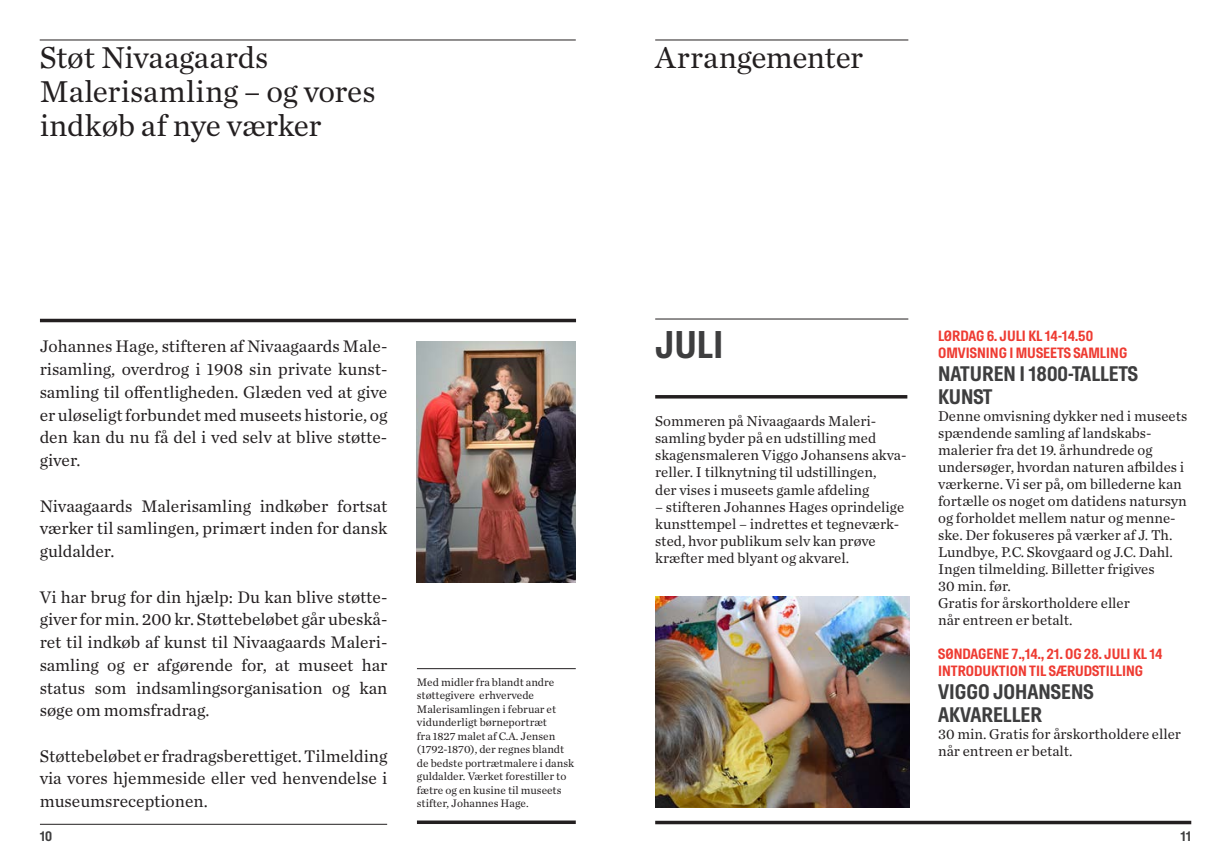
<style>
.page{position:relative;width:1231px;height:864px;background:#fff}
.page>*{position:absolute;margin:0;border:0;box-sizing:border-box;transform-origin:0 0}
.måned{font:700 38.5px "Hill";color:#3e3e3f}
._4_Rubrik_18{font:31.5px/34.1px "Chronicle Text G1";letter-spacing:-.005em;color:#231f20}
._7_Hill_12{font:700 21px/22.8px "Hill";color:#3e3e3f}
._1_Brød_10{font:17.5px/22.8px "Chronicle Text G1";color:#231f20;text-align:justify}
._0_LilleBrød_8_5{font:14.88px/17px "Chronicle Text G1";color:#231f20}
.dato{font:700 14.88px "Hill";color:#ee3b32}
.t1{font:700 14px "Hill";color:#3e3e3f}
._9_Billedtxt_6_5{font:11.38px/13.5px "Chronicle Text G1";color:#231f20}
</style>
<div class="page">
<hr style="left:655px;top:40px;width:253px;height:1px;background:#231f20">
<hr style="left:655px;top:820px;width:536px;height:3px;background:#231f20">
<hr style="left:655px;top:318px;width:253px;height:1px;background:#231f20">
<hr style="left:655px;top:395px;width:252px;height:3px;background:#231f20">
<hr style="left:40px;top:823px;width:347px;height:1px;background:#231f20">
<hr style="left:417px;top:820px;width:158px;height:3px;background:#231f20">
<hr style="left:417px;top:668px;width:158px;height:1px;background:#231f20">
<svg style="left:40px;top:318px;width:536px;height:4px;background:#4c494a"></svg>
<img style="left:417px;top:341px;width:158px;height:241px">
<img style="left:655px;top:596px;width:254px;height:211px">
<hr style="left:40px;top:40px;width:535px;height:1px;background:#231f20">
<p class="_4_Rubrik_18" style="left:40px;top:39px;width:230px">Støt Nivaagaards</p>
<p class="_4_Rubrik_18" style="left:40px;top:73px;width:337px">Malerisamling – og vores indkøb af nye værker</p>
<p class="_1_Brød_10" style="left:40px;top:334px;width:349px">Johannes Hage, stifteren af Nivaagaards Male&shy;risamling, overdrog i 1908 sin private kunst&shy;samling til offentligheden. Glæden ved at give er uløseligt forbundet med museets historie, og den kan du nu få del i ved selv at blive støtte&shy;giver.</p>
<p class="_1_Brød_10" style="left:40px;top:493px;width:349px">Nivaagaards Malerisamling indkøber fortsat værker til samlingen, primært inden for dansk guldalder.</p>
<p class="_1_Brød_10" style="left:40px;top:584px;width:349px">Vi har brug for din hjælp: Du kan blive støtte&shy;giver for min. 200 kr. Støttebeløbet går ubeskå&shy;ret til indkøb af kunst til Nivaagaards Maleri&shy;samling og er afgørende for, at museet har status som indsamlingsorganisation og kan søge om momsfradrag.</p>
<p class="_1_Brød_10" style="left:40px;top:743px;width:349px">Støttebeløbet er fradragsberettiget. Tilmelding via vores hjemmeside eller ved henvendelse i museumsreceptionen.</p>
<p class="_9_Billedtxt_6_5" style="left:417px;top:674px;width:159px">Med midler fra blandt andre støttegivere erhvervede<br>Malerisamlingen i februar et vidunderligt børneportræt<br>fra 1827 malet af C.A. Jensen (1792-1870), der regnes blandt de bedste portrætmalere i dansk guldalder. Værket forestiller to fætre og en kusine til museets stifter, Johannes Hage.</p>
<p class="_4_Rubrik_18" style="left:655px;top:39px;width:209px">Arrangementer</p>
<p class="måned" style="left:655px;top:324px;width:70px">JULI</p>
<p class="_0_LilleBrød_8_5" style="left:655px;top:412px;width:253px">Sommeren på Nivaagaards Maleri&shy;samling byder på en udstilling med skagensmaleren Viggo Johansens akva&shy;reller. I tilknytning til udstillingen,<br>der vises i museets gamle afdeling</p>
<p class="_0_LilleBrød_8_5" style="left:655px;top:497px;width:250px">– stifteren Johannes Hages oprindelige kunsttempel – indrettes et tegneværk&shy;sted, hvor publikum selv kan prøve kræfter med blyant og akvarel.</p>
<p class="dato" style="left:938px;top:327px;width:156px">LØRDAG 6. JULI KL 14-14.50</p>
<p class="dato" style="left:938px;top:345px;width:191px">OMVISNING I MUSEETS SAMLING</p>
<p class="_7_Hill_12" style="left:938px;top:362px;width:201px">NATUREN I 1800-TALLETS<br>KUNST</p>
<p class="_0_LilleBrød_8_5" style="left:938px;top:406px;width:251px">Denne omvisning dykker ned i museets spændende samling af landskabs&shy;malerier fra det 19. århundrede og undersøger, hvordan naturen afildes i værkerne. Vi ser på, om billederne kan fortælle os noget om datidens natursyn og forholdet mellem natur og menne&shy;ske. Der fokuseres på værker af J. Th.<br>Lundbye, P.C. Skovgaard og J.C. Dahl.</p>
<p class="_0_LilleBrød_8_5" style="left:938px;top:559px;width:218px">Ingen tilmelding. Billetter frigives<br>30 min. før.</p>
<p class="_0_LilleBrød_8_5" style="left:938px;top:593px;width:193px">Gratis for årskortholdere eller når entreen er betalt.</p>
<p class="dato" style="left:938px;top:646px;width:226px">SØNDAGENE 7.,14., 21. OG 28. JULI KL 14</p>
<p class="dato" style="left:938px;top:663px;width:206px">INTRODUKTION TIL SÆRUDSTILLING</p>
<p class="_7_Hill_12" style="left:938px;top:680px;width:157px">VIGGO JOHANSENS</p>
<p class="_7_Hill_12" style="left:938px;top:703px;width:105px">AKVARELLER</p>
<p class="_0_LilleBrød_8_5" style="left:938px;top:724px;width:244px">30 min. Gratis for årskortholdere eller når entreen er betalt.</p>
<p class="t1" style="left:40px;top:828px;width:14px">10</p>
<p class="t1" style="left:1180px;top:828px;width:12px">11</p>
</div>
